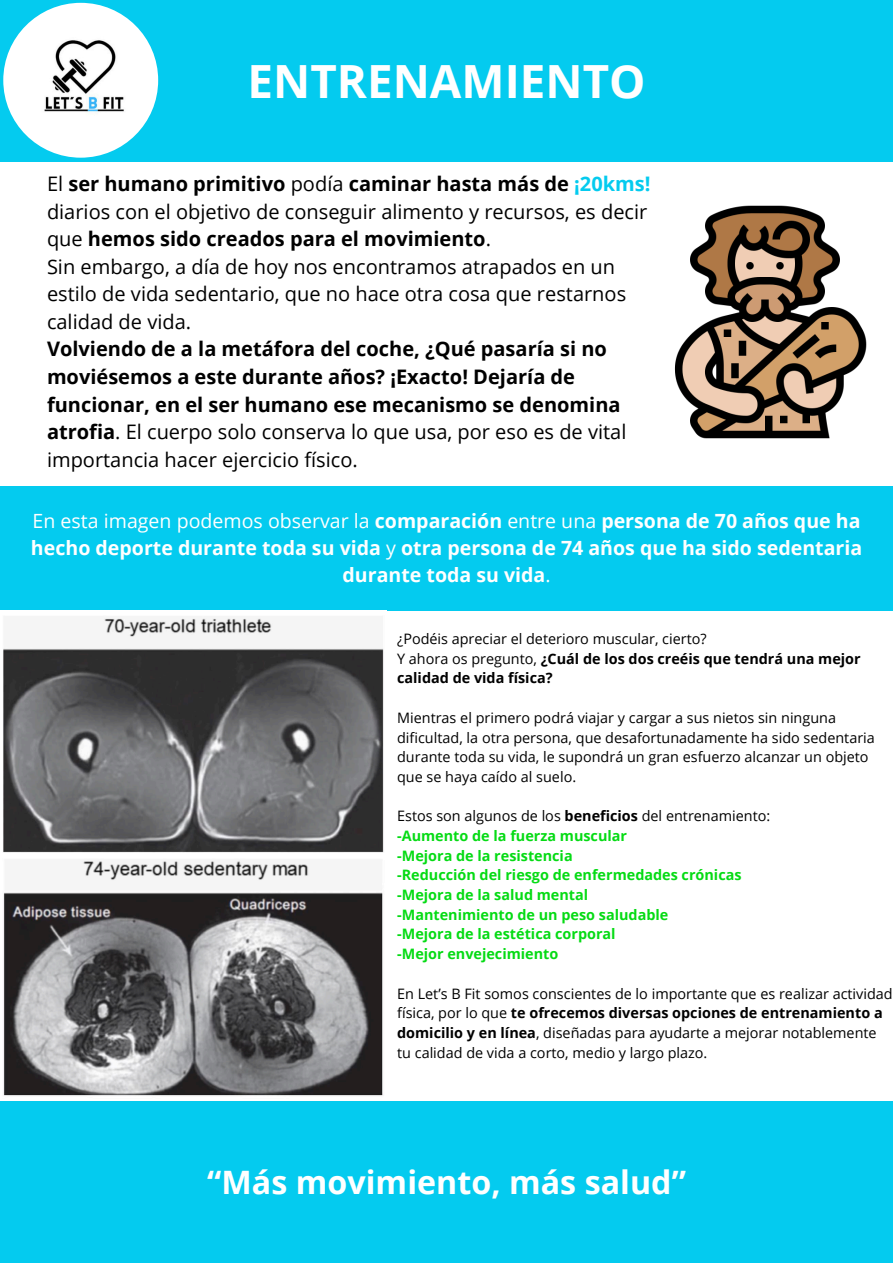
<style>
.page{position:relative;width:893px;height:1263px;background:#fff}
.page>*{position:absolute;margin:0;border:0;box-sizing:border-box;transform-origin:0 0}
.t1{font:700 45.75px "Open Sans";color:#fff}
.t2{font:700 32.25px "Open Sans";color:#fff}
.t3{font:20.02px/27.6px "Open Sans";color:#000}
.t4{font:700 19.58px/27px "Open Sans";color:#fff;text-align:center}
.t5{font:14.4px/19.6px "Open Sans";color:#000}
.t6{font:700 14.4px "Open Sans";color:#05db14}
.t7{font:700 14.4px/19.6px "Open Sans";color:#000}
.s1{font-weight:700}
.s2{font-weight:700;color:#04cbef}
.s3{font-weight:400}
</style>
<div class="page">
<div style="left:0;top:0;width:893px;height:162px;background:#04cbef"></div>
<img style="left:3px;top:3px;width:155px;height:155px;border-radius:50%">
<div style="left:0;top:1101px;width:893px;height:162px;background:#04cbef"></div>
<div style="left:0;top:486px;width:893px;height:125px;background:#04cbef"></div>
<img style="left:3px;top:618px;width:381px;height:478px">
<img style="left:674px;top:205px;width:193px;height:234px">
<h1 class="t1" style="left:248px;top:50px;width:399px">ENTRENAMIENTO</h1>
<h3 class="t3" style="left:47px;top:169px;width:605px">El <span class="s1">ser humano primitivo</span> podía <span class="s1">caminar hasta más de</span> <span class="s2">¡20kms! </span>diarios con el objetivo de conseguir alimento y recursos, es decir que <span class="s1">hemos sido creados para el movimiento</span>.<br>Sin embargo, a día de hoy nos encontramos atrapados en un estilo de vida sedentario, que no hace otra cosa que restarnos calidad de vida.<br><span class="s1">Volviendo de a la metáfora del coche, ¿Qué pasaría si no moviésemos a este durante años? ¡Exacto! Dejaría de funcionar, en el ser humano ese mecanismo se denomina atrofia</span>. El cuerpo solo conserva lo que usa, por eso es de vital importancia hacer ejercicio físico.</h3>
<p class="t4" style="left:31px;top:507px;width:832px"><span class="s3">En esta imagen podemos observar la</span> comparación <span class="s3">entre una</span> persona de 70 años que ha hecho deporte durante toda su vida <span class="s3">y</span> otra persona de 74 años que ha sido sedentaria durante toda su vida<span class="s3">.</span></p>
<p class="t5" style="left:397px;top:629px;width:311px">¿Podéis apreciar el deterioro muscular, cierto?</p>
<p class="t7" style="left:397px;top:648px;width:465px"><span class="s3">Y ahora os pregunto,</span> ¿Cuál de los dos creéis que tendrá una mejor calidad de vida física?</p>
<p class="t5" style="left:397px;top:707px;width:479px">Mientras el primero podrá viajar y cargar a sus nietos sin ninguna dificultad, la otra persona, que desafortunadamente ha sido sedentaria durante toda su vida, le supondrá un gran esfuerzo alcanzar un objeto que se haya caído al suelo.</p>
<p class="t5" style="left:397px;top:806px;width:375px">Estos son algunos de los <span class="s1">beneficios</span> del entrenamiento:</p>
<p class="t6" style="left:397px;top:826px;width:231px">-Aumento de la fuerza muscular</p>
<p class="t6" style="left:397px;top:845px;width:177px">-Mejora de la resistencia</p>
<p class="t6" style="left:397px;top:865px;width:346px">-Reducción del riesgo de enfermedades crónicas</p>
<p class="t6" style="left:397px;top:885px;width:193px">-Mejora de la salud mental</p>
<p class="t6" style="left:397px;top:904px;width:273px">-Mantenimiento de un peso saludable</p>
<p class="t6" style="left:397px;top:924px;width:220px">-Mejora de la estética corporal</p>
<p class="t6" style="left:397px;top:944px;width:163px">-Mejor envejecimiento</p>
<p class="t5" style="left:397px;top:983px;width:497px">En Let’s B Fit somos conscientes de lo importante que es realizar actividad física, por lo que <span class="s1">te ofrecemos diversas opciones de entrenamiento a domicilio y en línea</span>, diseñadas para ayudarte a mejorar notablemente tu calidad de vida a corto, medio y largo plazo.</p>
<h3 class="t2" style="left:207px;top:1160px;width:480px">“Más movimiento, más salud”</h3>
</div>
